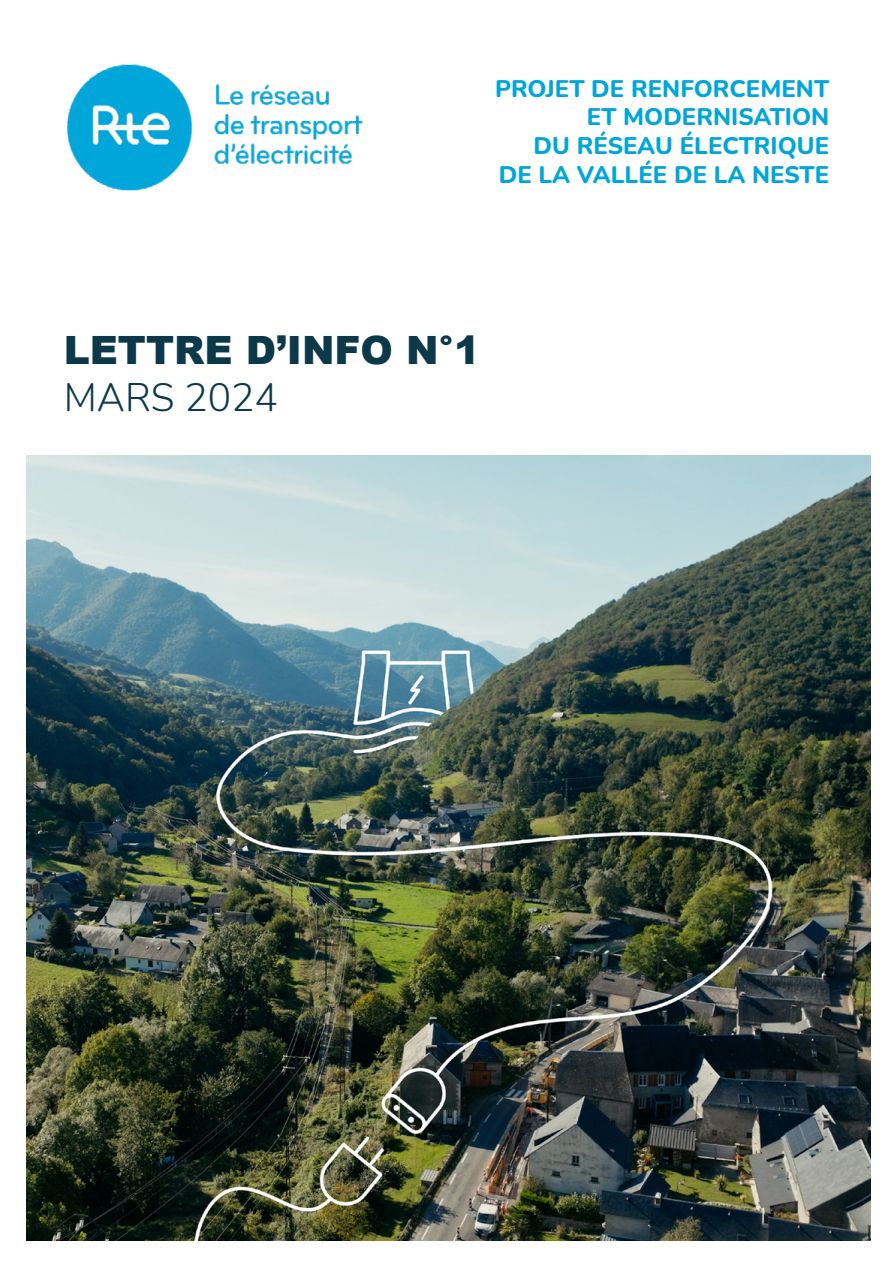
<style>
.page{position:relative;width:893px;height:1263px;background:#fff}
.page>*{position:absolute;margin:0;border:0;box-sizing:border-box;transform-origin:0 0}
.t1{font:900 39px "Arial";color:#0c3949}
.t2{font:300 39px "Nunito";color:#0c3949}
.t3{font:800 24px/28.8px "Nunito";color:#00a6d9;text-align:right}
</style>
<div class="page">
<img style="left:26px;top:456px;width:845px;height:785px">
<img style="left:67px;top:64px;width:296px;height:127px">
<p class="t3" style="left:495px;top:73px;width:336px">PROJET DE RENFORCEMENT<br>ET MODERNISATION<br>DU RÉSEAU ÉLECTRIQUE<br>DE LA VALLÉE DE LA NESTE</p>
<h1 class="t1" style="left:64px;top:322px;width:418px">LETTRE D’INFO N°1</h1>
<h1 class="t2" style="left:64px;top:370px;width:216px">MARS 2024</h1>
</div>
